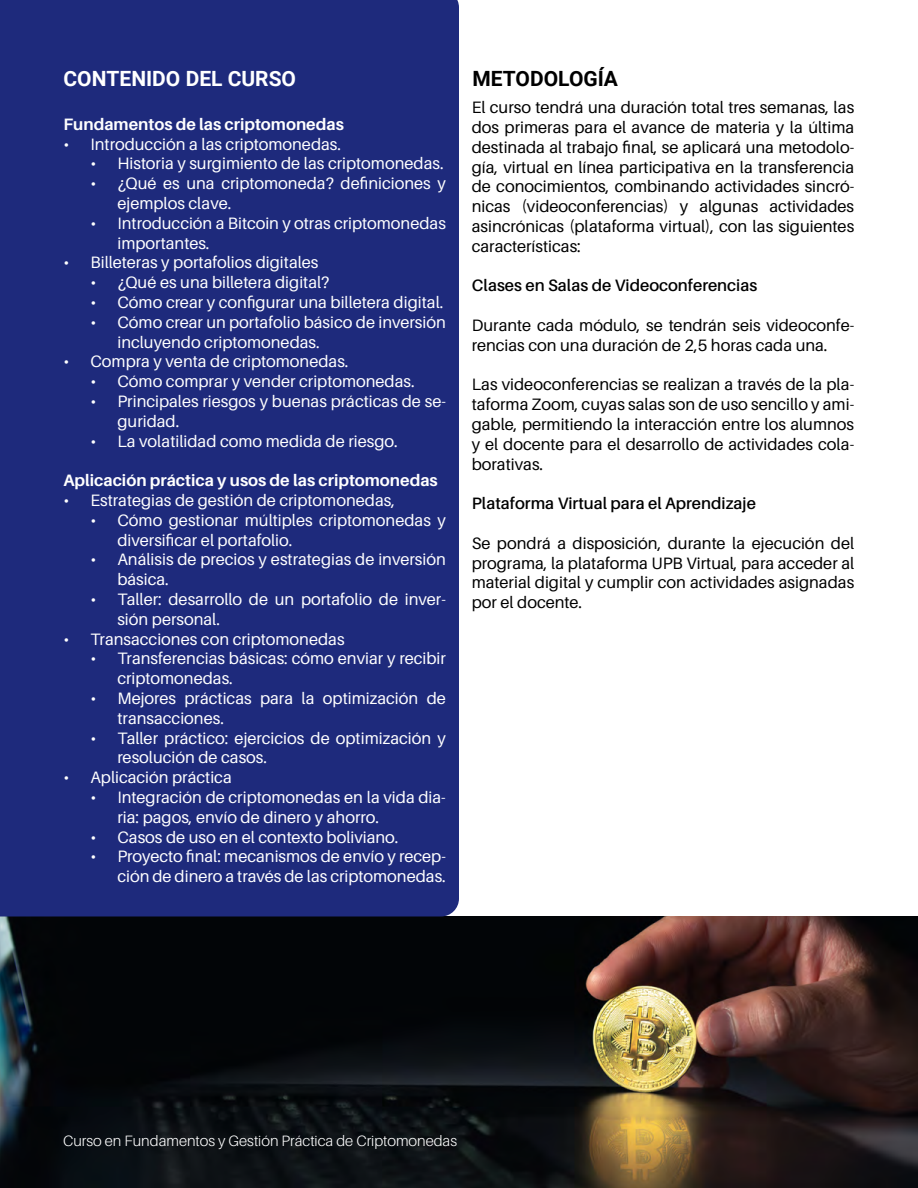
<style>
.page{position:relative;width:918px;height:1188px;background:#fff}
.page>*{position:absolute;margin:0;border:0;box-sizing:border-box;transform-origin:0 0}
.t1{font:700 21px "Roboto";color:#fff}
.t2{font:700 21px "Roboto";color:#000}
.t3{font:16.5px/19.8px "Aileron";color:#fff}
.t4{font:16.5px/19.8px "Aileron";color:#000;text-align:justify}
.t5{font:700 16.5px "Aileron";color:#fff}
.t6{font:600 16.5px "Aileron";color:#000}
.t7{font:300 15px "Aileron";color:#fff}
</style>
<div class="page">
<img style="left:0;top:916px;width:918px;height:272px">
<div style="left:0;top:0;width:459px;height:916px;background:#1e2a7c"></div>
<p class="t1" style="left:63px;top:64px;width:234px">CONTENIDO DEL CURSO</p>
<p class="t5" style="left:63px;top:115px;width:282px">Fundamentos de las criptomonedas</p>
<p class="t3" style="left:63px;top:134px;width:279px">• Introducción a las criptomonedas.</p>
<p class="t3" style="left:90px;top:154px;width:355px">• Historia y surgimiento de las criptomonedas.</p>
<p class="t3" style="left:117px;top:174px;width:330px;text-indent:-27px">• ¿Qué es una criptomoneda? definiciones y ejemplos clave.</p>
<p class="t3" style="left:117px;top:213px;width:330px;text-indent:-27px">• Introducción a Bitcoin y otras criptomonedas importantes.</p>
<p class="t3" style="left:63px;top:253px;width:257px">• Billeteras y portafolios digitales</p>
<p class="t3" style="left:90px;top:273px;width:241px">• ¿Qué es una billetera digital?</p>
<p class="t3" style="left:90px;top:293px;width:354px">• Cómo crear y configurar una billetera digital.</p>
<p class="t3" style="left:117px;top:312px;width:330px;text-indent:-27px">• Cómo crear un portafolio básico de inversión incluyendo criptomonedas.</p>
<p class="t3" style="left:63px;top:352px;width:287px">• Compra y venta de criptomonedas.</p>
<p class="t3" style="left:90px;top:372px;width:326px">• Cómo comprar y vender criptomonedas.</p>
<p class="t3" style="left:117px;top:392px;width:330px;text-indent:-27px">• Principales riesgos y buenas prácticas de se&shy;guridad.</p>
<p class="t3" style="left:90px;top:431px;width:309px">• La volatilidad como medida de riesgo.</p>
<p class="t5" style="left:63px;top:471px;width:376px">Aplicación práctica y usos de las criptomonedas</p>
<p class="t3" style="left:63px;top:491px;width:333px">• Estrategias de gestión de criptomonedas,</p>
<p class="t3" style="left:117px;top:510px;width:330px;text-indent:-27px">• Cómo gestionar múltiples criptomonedas y diversificar el portafolio.</p>
<p class="t3" style="left:117px;top:550px;width:330px;text-indent:-27px">• Análisis de precios y estrategias de inversión básica.</p>
<p class="t3" style="left:117px;top:590px;width:330px;text-indent:-27px">• Taller: desarrollo de un portafolio de inver&shy;sión personal.</p>
<p class="t3" style="left:63px;top:629px;width:283px">• Transacciones con criptomonedas</p>
<p class="t3" style="left:117px;top:649px;width:330px;text-indent:-27px">• Transferencias básicas: cómo enviar y recibir criptomonedas.</p>
<p class="t3" style="left:117px;top:689px;width:330px;text-indent:-27px">• Mejores prácticas para la optimización de transacciones.</p>
<p class="t3" style="left:117px;top:728px;width:330px;text-indent:-27px">• Taller práctico: ejercicios de optimización y resolución de casos.</p>
<p class="t3" style="left:63px;top:768px;width:170px">• Aplicación práctica</p>
<p class="t3" style="left:117px;top:788px;width:330px;text-indent:-27px">• Integración de criptomonedas en la vida dia&shy;ria: pagos, envío de dinero y ahorro.</p>
<p class="t3" style="left:90px;top:827px;width:310px">• Casos de uso en el contexto boliviano.</p>
<p class="t3" style="left:90px;top:847px;width:357px;text-align:right">• Proyecto final: mecanismos de envío y recep&shy;ción de dinero a través de las criptomonedas.</p>
<p class="t2" style="left:473px;top:64px;width:147px">METODOLOGÍA</p>
<p class="t4" style="left:472px;top:98px;width:384px">El curso tendrá una duración total tres semanas, las dos primeras para el avance de materia y la última destinada al trabajo final, se aplicará una metodolo&shy;gía, virtual en línea participativa en la transferencia de conocimientos, combinando actividades sincró&shy;nicas (videoconferencias) y algunas actividades asincrónicas (plataforma virtual), con las siguientes características:</p>
<p class="t6" style="left:472px;top:277px;width:287px">Clases en Salas de Videoconferencias</p>
<p class="t4" style="left:472px;top:316px;width:384px">Durante cada módulo, se tendrán seis videoconfe&shy;rencias con una duración de 2,5 horas cada una.</p>
<p class="t4" style="left:472px;top:375px;width:384px">Las videoconferencias se realizan a través de la pla&shy;taforma Zoom, cuyas salas son de uso sencillo y ami&shy;gable, permitiendo la interacción entre los alumnos y el docente para el desarrollo de actividades cola&shy;borativas.</p>
<p class="t6" style="left:472px;top:494px;width:286px">Plataforma Virtual para el Aprendizaje</p>
<p class="t4" style="left:472px;top:533px;width:384px">Se pondrá a disposición, durante la ejecución del programa, la plataforma UPB Virtual, para acceder al material digital y cumplir con actividades asignadas por el docente.</p>
<p class="t7" style="left:63px;top:1132px;width:396px">Curso en Fundamentos y Gestión Práctica de Criptomonedas</p>
</div>
